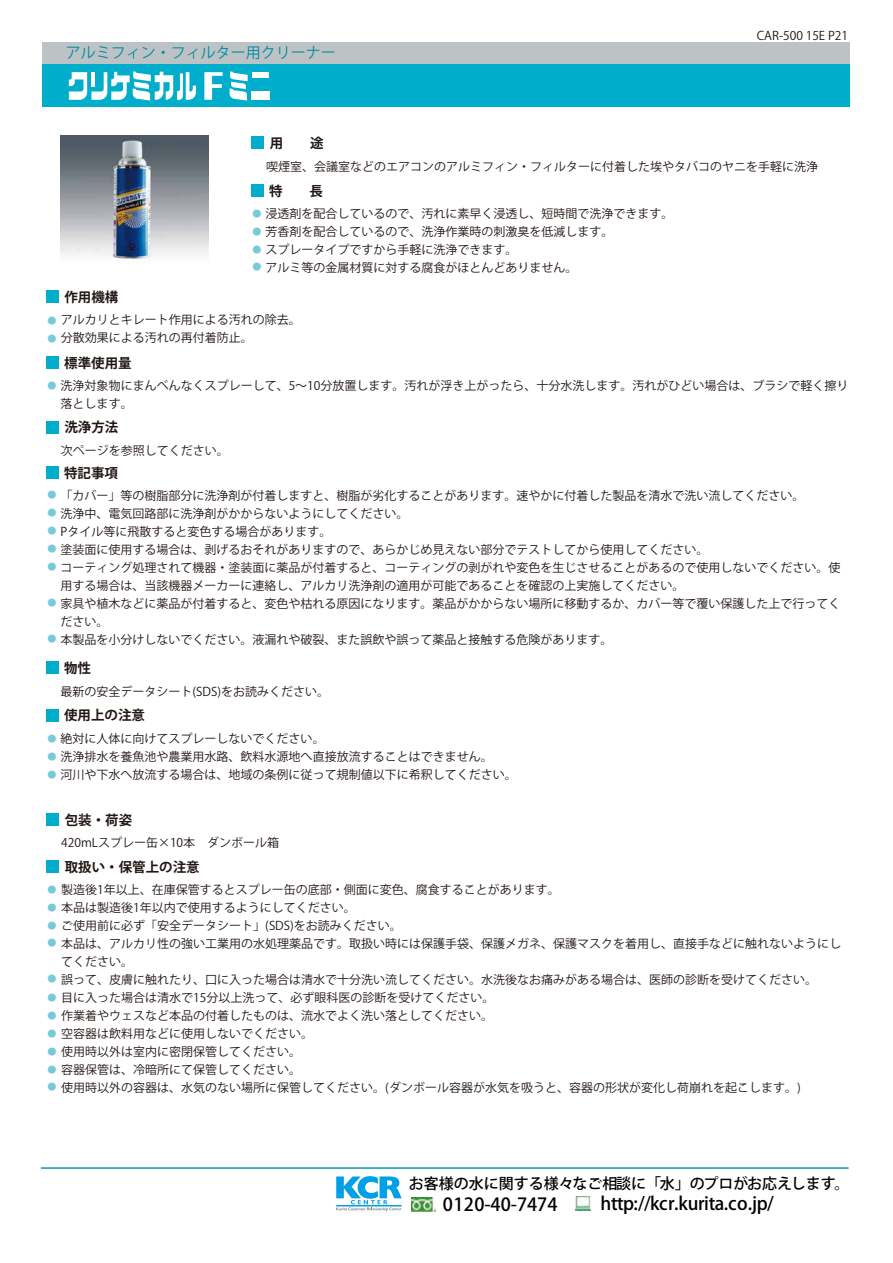
<style>
.page{position:relative;width:893px;height:1263px;background:#fff}
.page>*{position:absolute;margin:0;border:0;box-sizing:border-box;transform-origin:0 0}
.t1{font:500 18px "Koz Go Pro";letter-spacing:-.015em;color:#040000}
.t2{font:500 15px "Koz Go Pro";color:#040000}
.t3{font:15px "Koz Go Pro";color:#008ca4}
.t4{font:700 13.5px "Koz Go Pro";color:#221815}
.t5{font:12px/18px "Koz Go Pro";color:#221815}
.t6{font:12px "Koz Go Pr 6 N";color:#221815}
.t7{font:700 9px/18.3px "Koz Go Pro";color:#79cad9}
</style>
<div class="page">
<div style="left:43px;top:42px;width:807px;height:21px;background:#bdc3c4"></div>
<div style="left:43px;top:65px;width:807px;height:42px;background:#00aecc"></div>
<div style="left:251px;top:184px;width:13px;height:13px;background:#00aecc"></div>
<div style="left:252px;top:137px;width:12px;height:12px;background:#00aecc"></div>
<div style="left:46px;top:290px;width:13px;height:13px;background:#00aecc"></div>
<div style="left:46px;top:356px;width:13px;height:13px;background:#00aecc"></div>
<div style="left:46px;top:421px;width:13px;height:13px;background:#00aecc"></div>
<div style="left:46px;top:466px;width:13px;height:13px;background:#00aecc"></div>
<div style="left:46px;top:662px;width:13px;height:12px;background:#00aecc"></div>
<div style="left:46px;top:709px;width:13px;height:12px;background:#00aecc"></div>
<div style="left:47px;top:813px;width:12px;height:13px;background:#00aecc"></div>
<div style="left:47px;top:860px;width:12px;height:13px;background:#00aecc"></div>
<svg style="left:204px;top:72px;width:19px;height:28px"></svg>
<svg style="left:69px;top:71px;width:127px;height:30px"></svg>
<div style="left:252px;top:92px;width:18px;height:8px;background:#fff"></div>
<div style="left:253px;top:72px;width:16px;height:5px;background:#fff"></div>
<svg style="left:230px;top:71px;width:18px;height:30px"></svg>
<img style="left:61px;top:136px;width:148px;height:123px">
<hr style="left:41px;top:1167px;width:808px;height:2px;background:#1196b9">
<img style="left:411px;top:1198px;width:24px;height:13px">
<svg style="left:336px;top:1176px;width:66px;height:35px"></svg>
<img style="left:576px;top:1196px;width:14px;height:14px">
<p class="t3" style="left:66px;top:43px;width:271px">アルミフィン・フィルター用クリーナー</p>
<p class="t6" style="left:757px;top:29px;width:93px">CAR-500 15E P21</p>
<p class="t4" style="left:270px;top:135px;width:55px">用　　途</p>
<p class="t5" style="left:266px;top:157px;width:554px">喫煙室、会議室などのエアコンのアルミフィン・フィルターに付着した埃やタバコのヤニを手軽に洗浄</p>
<p class="t4" style="left:269px;top:182px;width:55px">特　　長</p>
<p class="t5" style="left:266px;top:205px;width:409px">浸透剤を配合しているので、汚れに素早く浸透し、短時間で洗浄できます。芳香剤を配合しているので、洗浄作業時の刺激臭を低減します。<br>スプレータイプですから手軽に洗浄できます。<br>アルミ等の金属材質に対する腐食がほとんどありません。</p>
<p class="t7" style="left:252px;top:205px;width:10px;text-align:justify">● ● ●</p>
<p class="t7" style="left:252px;top:258px;width:10px">●</p>
<p class="t4" style="left:64px;top:288px;width:55px">作用機構</p>
<p class="t5" style="left:61px;top:311px;width:241px">アルカリとキレート作用による汚れの除去。分散効果による汚れの再付着防止。</p>
<p class="t4" style="left:64px;top:354px;width:69px">標準使用量</p>
<p class="t5" style="left:61px;top:377px;width:789px">洗浄対象物にまんべんなくスプレーして、5～10分放置します。汚れが浮き上がったら、十分水洗します。汚れがひどい場合は、ブラシで軽く擦り落とします。</p>
<p class="t7" style="left:48px;top:312px;width:10px">● ●</p>
<p class="t7" style="left:48px;top:378px;width:10px">●</p>
<p class="t4" style="left:64px;top:419px;width:55px">洗浄方法</p>
<p class="t5" style="left:61px;top:442px;width:169px">次ページを参照してください。</p>
<p class="t4" style="left:64px;top:464px;width:55px">特記事項</p>
<p class="t5" style="left:61px;top:487px;width:781px">「カバー」等の樹脂部分に洗浄剤が付着しますと、樹脂が劣化することがあります。速やかに付着した製品を清水で洗い流してください。<br>洗浄中、電気回路部に洗浄剤がかからないようにしてください。<br>Pタイル等に飛散すると変色する場合があります。<br>塗装面に使用する場合は、剥げるおそれがありますので、あらかじめ見えない部分でテストしてから使用してください。<br>コーティング処理されて機器・塗装面に薬品が付着すると、コーティングの剥がれや変色を生じさせることがあるので使用しないでください。使用する場合は、当該機器メーカーに連絡し、アルカリ洗浄剤の適用が可能であることを確認の上実施してください。<br>家具や植木などに薬品が付着すると、変色や枯れる原因になります。薬品がかからない場所に移動するか、カバー等で覆い保護した上で行ってください。<br>本製品を小分けしないでください。液漏れや破裂、また誤飲や誤って薬品と接触する危険があります。</p>
<p class="t7" style="left:48px;top:486px;width:10px">● ●</p>
<p class="t7" style="left:48px;top:522px;width:10px">●</p>
<p class="t7" style="left:48px;top:558px;width:10px">●</p>
<p class="t7" style="left:48px;top:594px;width:10px">●</p>
<p class="t7" style="left:48px;top:540px;width:10px">●</p>
<p class="t7" style="left:48px;top:630px;width:10px">●</p>
<p class="t4" style="left:64px;top:660px;width:28px">物性</p>
<p class="t5" style="left:61px;top:682px;width:270px">最新の安全データシート(SDS)をお読みください。</p>
<p class="t4" style="left:64px;top:707px;width:82px">使用上の注意</p>
<p class="t5" style="left:61px;top:730px;width:458px">絶対に人体に向けてスプレーしないでください。<br>洗浄排水を養魚池や農業用水路、飲料水源地へ直接放流することはできません。<br>河川や下水へ放流する場合は、地域の条例に従って規制値以下に希釈してください。</p>
<p class="t7" style="left:48px;top:730px;width:10px;text-align:justify">● ● ●</p>
<p class="t4" style="left:65px;top:811px;width:69px">包装・荷姿</p>
<p class="t5" style="left:61px;top:834px;width:219px">420mLスプレー缶×10本　ダンボール箱</p>
<p class="t4" style="left:65px;top:858px;width:137px">取扱い・保管上の注意</p>
<p class="t5" style="left:61px;top:881px;width:782px">製造後1年以上、在庫保管するとスプレー缶の底部・側面に変色、腐食することがあります。<br>本品は製造後1年以内で使用するようにしてください。<br>ご使用前に必ず「安全データシート」(SDS)をお読みください。<br>本品は、アルカリ性の強い工業用の水処理薬品です。取扱い時には保護手袋、保護メガネ、保護マスクを着用し、直接手などに触れないようにしてください。<br>誤って、皮膚に触れたり、口に入った場合は清水で十分洗い流してください。水洗後なお痛みがある場合は、医師の診断を受けてください。<br>目に入った場合は清水で15分以上洗って、必ず眼科医の診断を受けてください。<br>作業着やウェスなど本品の付着したものは、流水でよく洗い落としてください。<br>空容器は飲料用などに使用しないでください。<br>使用時以外は室内に密閉保管してください。<br>容器保管は、冷暗所にて保管してください。<br>使用時以外の容器は、水気のない場所に保管してください。(ダンボール容器が水気を吸うと、容器の形状が変化し荷崩れを起こします。)</p>
<p class="t7" style="left:48px;top:882px;width:10px">● ●</p>
<p class="t7" style="left:48px;top:934px;width:10px">●</p>
<p class="t7" style="left:48px;top:917px;width:10px">●</p>
<p class="t7" style="left:48px;top:970px;width:10px;text-align:justify">● ● ● ●</p>
<p class="t7" style="left:48px;top:1043px;width:10px">●</p>
<p class="t7" style="left:48px;top:1062px;width:10px;line-height:17.2px">● ●</p>
<p class="t2" style="left:409px;top:1173px;width:442px">お客様の水に関する様々なご相談に「水」のプロがお応えします。</p>
<h1 class="t1" style="left:443px;top:1193px;width:116px">0120-40-7474</h1>
<h1 class="t1" style="left:601px;top:1191px;width:175px">http://kcr.kurita.co.jp/</h1>
</div>
